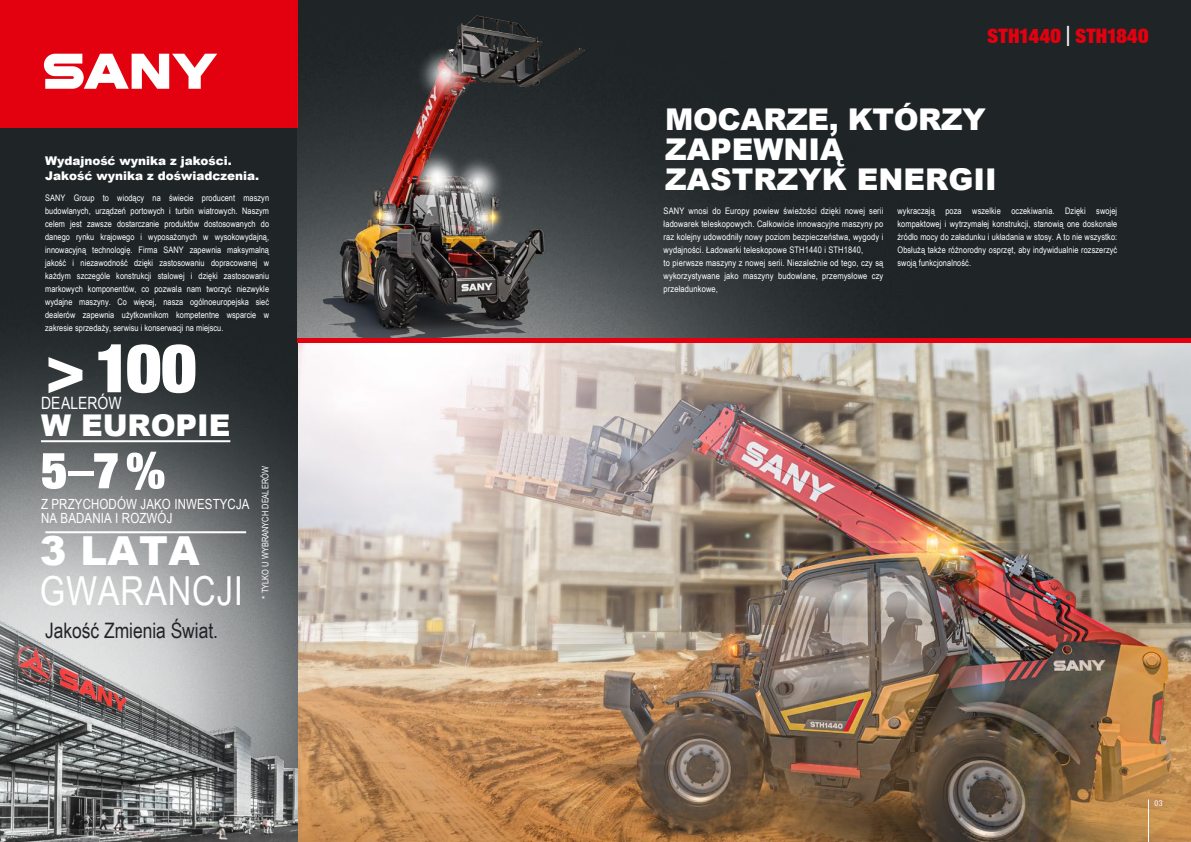
<style>
.page{position:relative;width:1191px;height:842px;background:#fff}
.page>*{position:absolute;margin:0;border:0;box-sizing:border-box;transform-origin:0 0}
.t1{font:900 67px "Context Reprise Extra Black S Si Extra";color:#fff}
.t2{font:900 50px "Context Reprise Extra Black S Si Extra";color:#fff}
.t3{font:40px "Arial Narrow";letter-spacing:.02em;color:#fff}
.t4{font:900 40px "Arial";color:#fff}
.t5{font:900 30px/30px "Arial";color:#fff}
.t6{font:21.3px "Arial Narrow";color:#1f2527}
.t7{font:900 20px "Context Reprise Extra Black S Si Extra";letter-spacing:.01em;color:#e3000f}
.t8{font:17px "Arial Narrow";color:#fff}
.t9{font:14px/14px "Arial Narrow";letter-spacing:.01em;color:#fff}
.t10{font:900 12px/14.8px "Arial";color:#fff}
.t11{font:9px/13px "Arial Narrow";letter-spacing:.015em;color:#fff;text-align:justify}
.t12{font:8px "Context Reprise Condensed S Si Condensed";color:#fff}
.s1{font-size:30px}
.s2{font-family:"Context Reprise Condensed S Si Condensed"}
.s3{font-size:28px;color:#fff}
</style>
<div class="page">
<img style="left:298px;top:343px;width:893px;height:499px">
<img style="left:0;top:128px;width:298px;height:481px">
<div style="left:0;top:0;width:298px;height:128px;background:#e3000f"></div>
<svg style="left:44px;top:54px;width:173px;height:35px"></svg>
<img style="left:0;top:609px;width:298px;height:233px">
<hr style="left:45px;top:531px;width:201px;height:2px;background:#fff">
<img style="left:688px;top:0;width:493px;height:338px">
<img style="left:298px;top:0;width:390px;height:338px">
<img style="left:442px;top:151px;width:68px;height:62px">
<img style="left:469px;top:165px;width:27px;height:28px">
<img style="left:469px;top:173px;width:18px;height:18px">
<img style="left:406px;top:40px;width:73px;height:67px">
<img style="left:424px;top:55px;width:40px;height:37px">
<img style="left:434px;top:64px;width:20px;height:19px">
<img style="left:400px;top:144px;width:69px;height:63px">
<img style="left:417px;top:158px;width:38px;height:35px">
<img style="left:426px;top:167px;width:19px;height:17px">
<img style="left:368px;top:199px;width:40px;height:37px">
<img style="left:393px;top:207px;width:7px;height:20px">
<img style="left:455px;top:193px;width:53px;height:49px">
<img style="left:468px;top:204px;width:11px;height:27px">
<img style="left:476px;top:211px;width:3px;height:13px">
<div style="left:298px;top:338px;width:893px;height:5px;background:#e3000f"></div>
<img style="left:479px;top:202px;width:27px;height:30px">
<img style="left:367px;top:200px;width:26px;height:30px">
<hr style="left:41px;top:440px;width:189px;height:2px;background:#fff">
<hr style="left:1148px;top:799px;width:1px;height:43px;background:#fff">
<h3 class="t10" style="left:45px;top:153px;width:216px">Wydajność wynika z jakości.<br>Jakość wynika z doświadczenia.</h3>
<p class="t11" style="left:45px;top:191px;width:225px">SANY Group to wiodący na świecie producent maszyn budowlanych, urządzeń portowych i turbin wiatrowych. Naszym celem jest zawsze dostarczanie produktów dostosowanych do danego rynku krajowego i wyposażonych w wysokowydajną, innowacyjną technologię. Firma SANY zapewnia maksymalną jakość i niezawodność dzięki zastosowaniu dopracowanej w każdym szczególe konstrukcji stalowej i dzięki zastosowaniu markowych komponentów, co pozwala nam tworzyć niezwykle wydajne maszyny. Co więcej, nasza ogólnoeuropejska sieć dealerów zapewnia użytkownikom kompetentne wsparcie w zakresie sprzedaży, serwisu i konserwacji na miejscu.</p>
<h1 class="t1" style="left:45px;top:325px;width:152px">&gt;100</h1>
<h3 class="t5" style="left:41px;top:410px;width:191px">W EUROPIE</h3>
<h2 class="t2" style="left:41px;top:438px;width:126px">5<span class="s1">–</span>7 %</h2>
<h3 class="t9" style="left:41px;top:496px;width:210px">Z PRZYCHODÓW JAKO INWESTYCJA<br>NA BADANIA I ROZWÓJ</h3>
<h3 class="t4" style="left:40px;top:521px;width:161px">3 LATA</h3>
<h3 class="t3" style="left:40px;top:561px;width:205px">GWARANCJI</h3>
<h3 class="t8" style="left:41px;top:390px;width:82px">DEALERÓW</h3>
<h3 class="t6" style="left:45px;top:615px;width:174px">Jakość Zmienia Świat.</h3>
<p class="t11" style="left:258px;top:599px;width:134px;rotate:-90deg"><span class="s2">*</span> TYLKO U WYBRANYCH DEALERÓW</p>
<h3 class="t7" style="left:987px;top:23px;width:162px">STH1440 <span class="s3">|</span> STH1840</h3>
<h3 class="t5" style="left:665px;top:104px;width:333px">MOCARZE, KTÓRZY<br>ZAPEWNIĄ<br>ZASTRZYK ENERGII</h3>
<p class="t11" style="left:663px;top:204px;width:221px;text-align:left">SANY wnosi do Europy powiew świeżości dzięki nowej serii ładowarek teleskopowych. Całkowicie innowacyjne maszyny po raz kolejny udowodniły nowy poziom bezpieczeństwa, wygody i wydajności. Ładowarki teleskopowe STH1440 i STH1840,<br>to pierwsze maszyny z nowej serii. Niezależnie od tego, czy są wykorzystywane jako maszyny budowlane, przemysłowe czy przeładunkowe,</p>
<p class="t11" style="left:897px;top:204px;width:221px">wykraczają poza wszelkie oczekiwania. Dzięki swojej kompaktowej i wytrzymałej konstrukcji, stanowią one doskonałe źródło mocy do załadunku i układania w stosy. A to nie wszystko:<br>Obsłużą także różnorodny osprzęt, aby indywidualnie rozszerzyć swoją funkcjonalność.</p>
<p class="t12" style="left:1154px;top:798px;width:9px">03</p>
</div>
